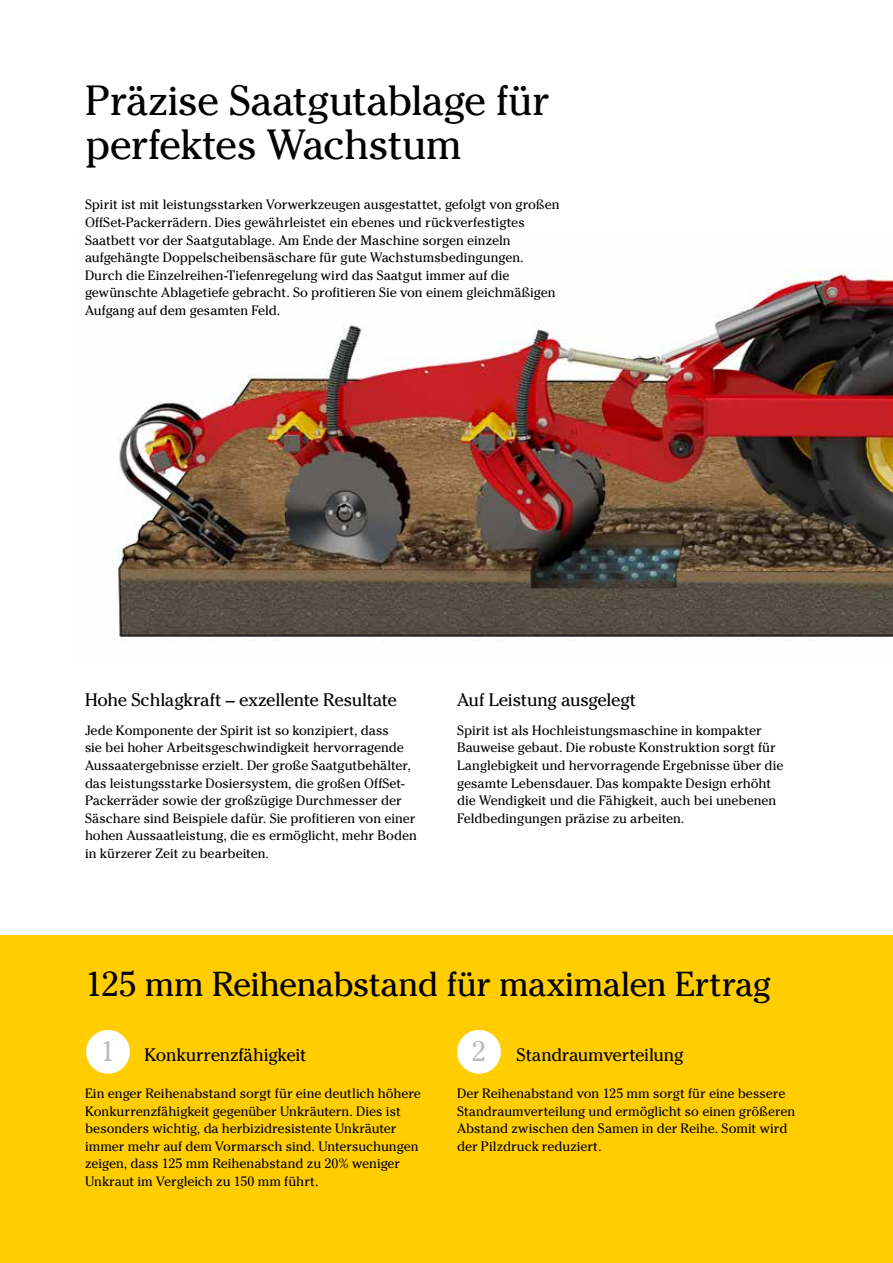
<style>
.page{position:relative;width:893px;height:1263px;background:#fff}
.page>*{position:absolute;margin:0;border:0;box-sizing:border-box;transform-origin:0 0}
.t1{font:42px/44.5px "Cheltenham EC";letter-spacing:-.02em;color:#000}
.t2{font:34.5px "Cheltenham EC";letter-spacing:-.015em;color:#000}
.t3{font:18px "Cheltenham EC";letter-spacing:-.015em;color:#000}
.t4{font:13.5px/17.5px "Cheltenham EC";letter-spacing:-.005em;color:#000}
.s1{font-size:28.05px;color:#bbbdbd}
</style>
<div class="page">
<img style="left:117px;top:270px;width:776px;height:368px">
<div style="left:0;top:935px;width:893px;height:328px;background:#ffcd00"></div>
<div style="left:87px;top:1031px;width:42px;height:42px;background:#fff;border-radius:50%"></div>
<div style="left:86px;top:1030px;width:44px;height:44px;border:2px solid #fff;border-radius:50%"></div>
<div style="left:458px;top:1031px;width:42px;height:42px;background:#fff;border-radius:50%"></div>
<div style="left:457px;top:1030px;width:44px;height:44px;border:2px solid #fff;border-radius:50%"></div>
<h1 class="t1" style="left:85px;top:78px;width:466px">Präzise Saatgutablage für perfektes Wachstum</h1>
<p class="t4" style="left:85px;top:196px;width:476px">Spirit ist mit leistungsstarken Vorwerkzeugen ausgestattet, gefolgt von großen OffSet-Packerrädern. Dies gewährleistet ein ebenes und rückverfestigtes Saatbett vor der Saatgutablage. Am Ende der Maschine sorgen einzeln aufgehängte Doppelscheibensäschare für gute Wachstumsbedingungen.<br>Durch die Einzelreihen-Tiefenregelung wird das Saatgut immer auf die gewünschte Ablagetiefe gebracht. So profitieren Sie von einem gleichmäßigen Aufgang auf dem gesamten Feld.</p>
<h3 class="t3" style="left:85px;top:689px;width:313px">Hohe Schlagkraft – exzellente Resultate</h3>
<h3 class="t3" style="left:457px;top:689px;width:181px">Auf Leistung ausgelegt</h3>
<p class="t4" style="left:85px;top:721px;width:333px">Jede Komponente der Spirit ist so konzipiert, dass<br>sie bei hoher Arbeitsgeschwindigkeit hervorragende Aussaatergebnisse erzielt. Der große Saatgutbehälter, das leistungsstarke Dosiersystem, die großen OffSet-Packerräder sowie der großzügige Durchmesser der Säschare sind Beispiele dafür. Sie profitieren von einer hohen Aussaatleistung, die es ermöglicht, mehr Boden in kürzerer Zeit zu bearbeiten.</p>
<p class="t4" style="left:457px;top:721px;width:328px">Spirit ist als Hochleistungsmaschine in kompakter Bauweise gebaut. Die robuste Konstruktion sorgt für Langlebigkeit und hervorragende Ergebnisse über die gesamte Lebensdauer. Das kompakte Design erhöht die Wendigkeit und die Fähigkeit, auch bei unebenen Feldbedingungen präzise zu arbeiten.</p>
<h2 class="t2" style="left:85px;top:963px;width:687px">125 mm Reihenabstand für maximalen Ertrag</h2>
<h3 class="t3" style="left:101px;top:1044px;width:208px"><span class="s1">1</span> Konkurrenzfähigkeit</h3>
<h3 class="t3" style="left:472px;top:1044px;width:213px"><span class="s1">2</span> Standraumverteilung</h3>
<p class="t4" style="left:85px;top:1085px;width:337px">Ein enger Reihenabstand sorgt für eine deutlich höhere Konkurrenzfähigkeit gegenüber Unkräutern. Dies ist besonders wichtig, da herbizidresistente Unkräuter immer mehr auf dem Vormarsch sind. Untersuchungen zeigen, dass 125 mm Reihenabstand zu 20% weniger Unkraut im Vergleich zu 150 mm führt.</p>
<p class="t4" style="left:457px;top:1085px;width:340px">Der Reihenabstand von 125 mm sorgt für eine bessere Standraumverteilung und ermöglicht so einen größeren Abstand zwischen den Samen in der Reihe. Somit wird der Pilzdruck reduziert.</p>
</div>
